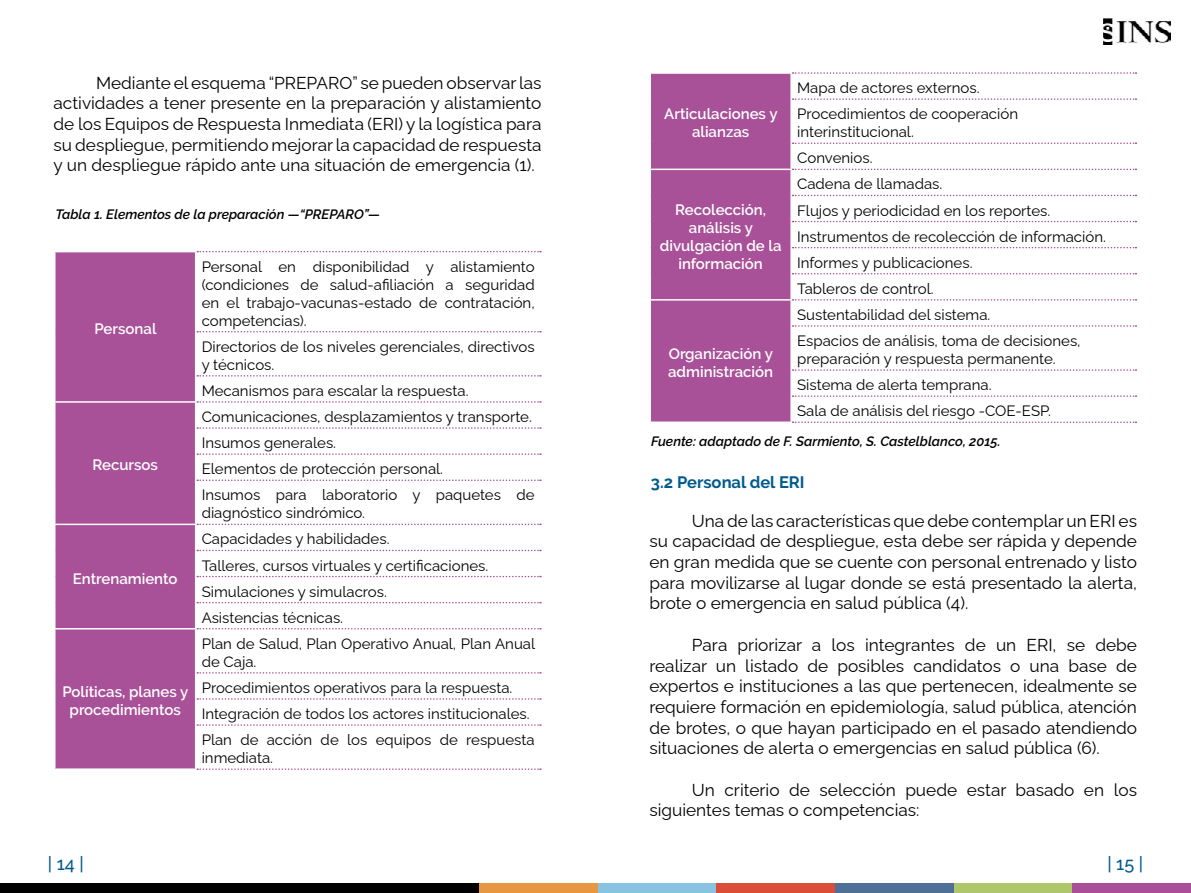
<style>
.page{position:relative;width:1191px;height:893px;background:#fff}
.page>*{position:absolute;margin:0;border:0;box-sizing:border-box;transform-origin:0 0}
.t1{font:500 18px "Raleway";color:#005b8d}
.t2{font:17.25px/20.7px "Raleway";color:#000;text-align:justify}
.t3{font:700 16.5px "Raleway";color:#005b8d}
.t4{font:15px/26.1px "Raleway";color:#000}
.t5{font:600 15px/18px "Raleway";color:#fff;text-align:center}
.t6{font:italic 600 13.5px "Raleway";color:#000}
</style>
<div class="page">
<img style="left:1103px;top:18px;width:67px;height:27px">
<div style="left:0;top:883px;width:481px;height:10px;background:#000"></div>
<div style="left:479px;top:883px;width:119px;height:10px;background:#e79741"></div>
<div style="left:598px;top:883px;width:118px;height:10px;background:#88c3e1"></div>
<div style="left:716px;top:883px;width:119px;height:10px;background:#da4e39"></div>
<div style="left:835px;top:883px;width:118px;height:10px;background:#4e7097"></div>
<div style="left:953px;top:883px;width:119px;height:10px;background:#afc66b"></div>
<div style="left:1072px;top:883px;width:119px;height:10px;background:#a84f97"></div>
<div style="left:56px;top:252px;width:139px;height:516px;background:#a85098"></div>
<svg style="left:197px;top:251px;width:344px;height:1px"></svg>
<svg style="left:197px;top:331px;width:344px;height:1px"></svg>
<svg style="left:197px;top:768px;width:344px;height:2px"></svg>
<hr style="left:54px;top:401px;width:142px;height:2px;background:#fff">
<svg style="left:195px;top:375px;width:346px;height:106px"></svg>
<hr style="left:195px;top:480px;width:1px;height:44px;background:#fff">
<hr style="left:54px;top:524px;width:142px;height:1px;background:#fff">
<svg style="left:195px;top:524px;width:346px;height:105px"></svg>
<hr style="left:54px;top:628px;width:142px;height:1px;background:#fff">
<svg style="left:195px;top:672px;width:346px;height:54px"></svg>
<hr style="left:195px;top:725px;width:1px;height:43px;background:#fff">
<div style="left:651px;top:74px;width:139px;height:347px;background:#a85098"></div>
<svg style="left:792px;top:72px;width:344px;height:2px"></svg>
<svg style="left:792px;top:98px;width:344px;height:2px"></svg>
<svg style="left:792px;top:142px;width:344px;height:2px"></svg>
<svg style="left:792px;top:169px;width:344px;height:1px"></svg>
<svg style="left:792px;top:195px;width:344px;height:1px"></svg>
<svg style="left:792px;top:221px;width:344px;height:1px"></svg>
<svg style="left:792px;top:247px;width:344px;height:1px"></svg>
<svg style="left:792px;top:273px;width:344px;height:1px"></svg>
<svg style="left:792px;top:299px;width:344px;height:2px"></svg>
<svg style="left:792px;top:325px;width:344px;height:2px"></svg>
<svg style="left:792px;top:369px;width:344px;height:2px"></svg>
<svg style="left:792px;top:395px;width:344px;height:2px"></svg>
<svg style="left:792px;top:421px;width:344px;height:2px"></svg>
<hr style="left:649px;top:169px;width:143px;height:1px;background:#fff">
<hr style="left:649px;top:299px;width:143px;height:2px;background:#fff">
<p class="t2" style="left:54px;top:70px;width:489px;text-indent:43px">Mediante el esquema “PREPARO” se pueden observar las actividades a tener presente en la preparación y alistamiento de los Equipos de Respuesta Inmediata (ERI) y la logística para su despliegue, permitiendo mejorar la capacidad de respuesta y un despliegue rápido ante una situación de emergencia (1).</p>
<p class="t6" style="left:56px;top:207px;width:326px">Tabla 1. Elementos de la preparación —“PREPARO”—</p>
<p class="t5" style="left:94px;top:320px;width:64px">Personal</p>
<p class="t5" style="left:92px;top:456px;width:67px">Recursos</p>
<p class="t5" style="left:73px;top:569px;width:106px">Entrenamiento</p>
<p class="t5" style="left:62px;top:683px;width:128px">Políticas, planes y procedimientos</p>
<p class="t4" style="left:202px;top:256px;width:334px;line-height:18px;text-align:justify">Personal en disponibilidad y alistamiento (condiciones de salud-afiliación a seguridad en el trabajo-vacunas-estado de contratación, competencias).</p>
<p class="t4" style="left:202px;top:336px;width:334px;line-height:18px">Directorios de los niveles gerenciales, directivos y técnicos.</p>
<p class="t4" style="left:202px;top:376px;width:268px">Mecanismos para escalar la respuesta.</p>
<p class="t4" style="left:202px;top:402px;width:334px">Comunicaciones, desplazamientos y transporte.<br>Insumos generales.<br>Elementos de protección personal.<br>Insumos para laboratorio y paquetes de</p>
<p class="t4" style="left:202px;top:498px;width:165px">diagnóstico sindrómico.</p>
<p class="t4" style="left:202px;top:524px;width:288px">Capacidades y habilidades.<br>Talleres, cursos virtuales y certificaciones.<br>Simulaciones y simulacros.<br>Asistencias técnicas.</p>
<p class="t4" style="left:202px;top:633px;width:335px;line-height:18px">Plan de Salud, Plan Operativo Anual, Plan Anual de Caja.</p>
<p class="t4" style="left:202px;top:673px;width:334px">Procedimientos operativos para la respuesta.<br>Integración de todos los actores institucionales.<br>Plan de acción de los equipos de respuesta</p>
<p class="t4" style="left:202px;top:743px;width:73px">inmediata.</p>
<p class="t5" style="left:664px;top:105px;width:115px">Articulaciones y alianzas</p>
<p class="t5" style="left:660px;top:200px;width:123px">Recolección, análisis y divulgación de la información</p>
<p class="t5" style="left:668px;top:345px;width:107px;text-align:left">Organización y administración</p>
<p class="t4" style="left:797px;top:73px;width:222px">Mapa de actores externos.<br>Procedimientos de cooperación</p>
<p class="t4" style="left:797px;top:117px;width:118px">interinstitucional.<br>Convenios.</p>
<p class="t4" style="left:797px;top:169px;width:310px">Cadena de llamadas.<br>Flujos y periodicidad en los reportes.<br>Instrumentos de recolección de información.<br>Informes y publicaciones.<br>Tableros de control.</p>
<p class="t4" style="left:797px;top:300px;width:285px">Sustentabilidad del sistema.<br>Espacios de análisis, toma de decisiones,</p>
<p class="t4" style="left:797px;top:344px;width:260px">preparación y respuesta permanente.<br>Sistema de alerta temprana.<br>Sala de análisis del riesgo -COE-ESP.</p>
<p class="t6" style="left:651px;top:434px;width:351px">Fuente: adaptado de F. Sarmiento, S. Castelblanco, 2015.</p>
<p class="t3" style="left:651px;top:472px;width:155px">3.2 Personal del ERI</p>
<p class="t2" style="left:649px;top:508px;width:489px;text-indent:43px">Una de las características que debe contemplar un ERI es su capacidad de despliegue, esta debe ser rápida y depende en gran medida que se cuente con personal entrenado y listo para movilizarse al lugar donde se está presentado la alerta, brote o emergencia en salud pública (4).</p>
<p class="t2" style="left:649px;top:632px;width:489px;text-indent:43px">Para priorizar a los integrantes de un ERI, se debe realizar un listado de posibles candidatos o una base de expertos e instituciones a las que pertenecen, idealmente se requiere formación en epidemiología, salud pública, atención de brotes, o que hayan participado en el pasado atendiendo situaciones de alerta o emergencias en salud pública (6).</p>
<p class="t2" style="left:649px;top:777px;width:489px;text-indent:43px">Un criterio de selección puede estar basado en los siguientes temas o competencias:</p>
<p class="t1" style="left:48px;top:853px;width:37px">| 14 |</p>
<p class="t1" style="left:1107px;top:853px;width:37px">| 15 |</p>
</div>
